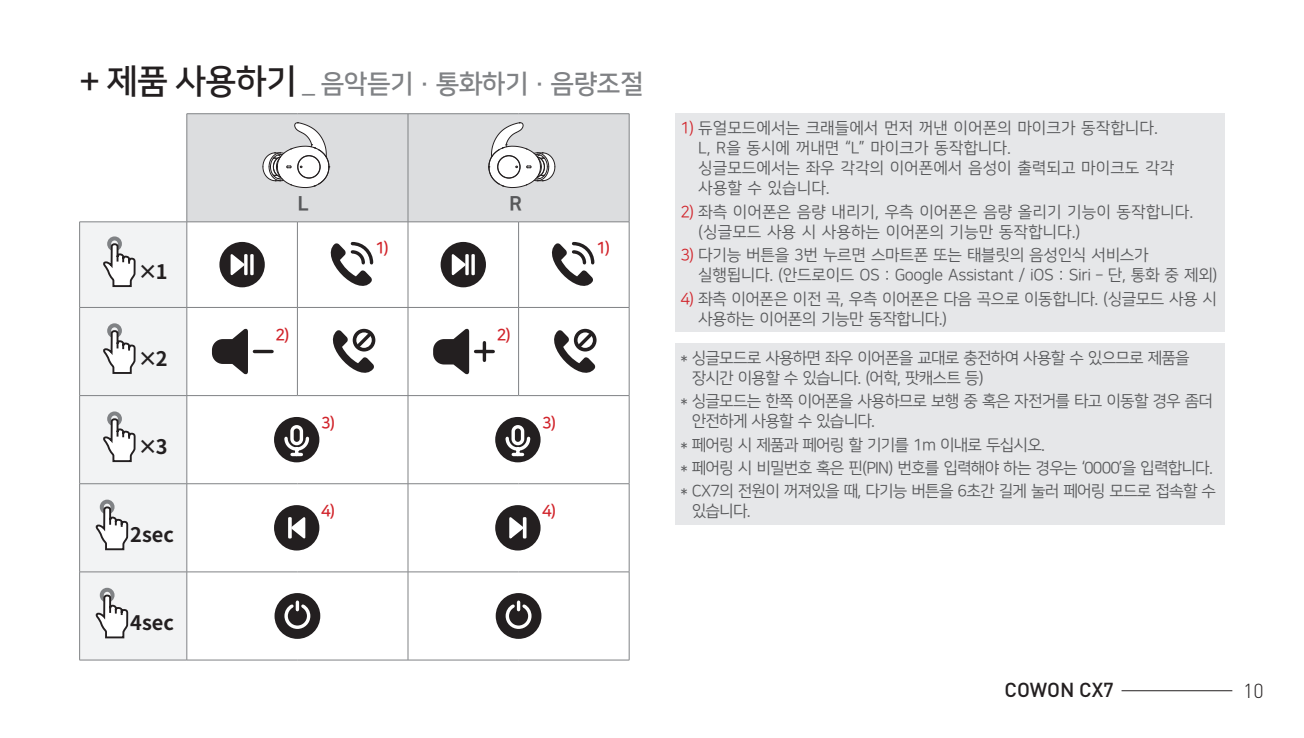
<style>
.page{position:relative;width:1304px;height:738px;background:#fff}
.page>*{position:absolute;margin:0;border:0;box-sizing:border-box;transform-origin:0 0}
.t1{font:26px "Nanum Square B";letter-spacing:-.02em;color:#808285}
.t2{font:700 20px "Noto Sans CJ Kkr";color:#231f20}
.t3{font:500 20px "DIN Pro";letter-spacing:-.005em;color:#231f20}
.t4{font:300 20px "DIN Pro";color:#231f20}
.t5{font:20px "Nanum Square EB";color:#57585a}
.t6{font:16px/20px "Nanum Square R";letter-spacing:-.05em;color:#57585a}
.t7{font:16px/20px "Nanum Square R";color:#57585a}
.t8{font:16px/20px "Nanum Square R";letter-spacing:-.03em;color:#57585a}
.t9{font:16px "Nanum Square B";color:#d1232a}
.s1{font-size:34px;color:#231f20}
.s2{color:#d1232a}
</style>
<div class="page">
<hr style="left:1121px;top:689px;width:111px;height:1px;background:#231f20">
<div style="left:187px;top:114px;width:441px;height:107px;background:#dcdddf"></div>
<div style="left:80px;top:222px;width:106px;height:436px;background:#f2f3f4"></div>
<hr style="left:408px;top:113px;width:111px;height:1px;background:#808285">
<hr style="left:519px;top:113px;width:110px;height:1px;background:#808285">
<hr style="left:628px;top:114px;width:2px;height:107px;background:#808285">
<hr style="left:408px;top:221px;width:111px;height:1px;background:#808285">
<hr style="left:519px;top:221px;width:110px;height:1px;background:#808285">
<hr style="left:518px;top:222px;width:1px;height:85px;background:#808285">
<hr style="left:628px;top:222px;width:2px;height:85px;background:#808285">
<hr style="left:408px;top:306px;width:111px;height:2px;background:#808285">
<hr style="left:519px;top:306px;width:110px;height:2px;background:#808285">
<hr style="left:518px;top:307px;width:1px;height:88px;background:#808285">
<hr style="left:628px;top:307px;width:2px;height:88px;background:#808285">
<hr style="left:408px;top:394px;width:111px;height:2px;background:#808285">
<hr style="left:519px;top:394px;width:110px;height:2px;background:#808285">
<hr style="left:628px;top:395px;width:2px;height:88px;background:#808285">
<hr style="left:408px;top:482px;width:111px;height:2px;background:#808285">
<hr style="left:519px;top:482px;width:110px;height:2px;background:#808285">
<hr style="left:628px;top:483px;width:2px;height:88px;background:#808285">
<hr style="left:408px;top:570px;width:111px;height:2px;background:#808285">
<hr style="left:519px;top:570px;width:110px;height:2px;background:#808285">
<hr style="left:628px;top:571px;width:2px;height:88px;background:#808285">
<hr style="left:408px;top:658px;width:111px;height:2px;background:#808285">
<hr style="left:519px;top:658px;width:110px;height:2px;background:#808285">
<hr style="left:407px;top:222px;width:2px;height:85px;background:#808285">
<hr style="left:187px;top:113px;width:110px;height:1px;background:#808285">
<hr style="left:186px;top:114px;width:1px;height:107px;background:#808285">
<hr style="left:297px;top:113px;width:111px;height:1px;background:#808285">
<hr style="left:407px;top:114px;width:2px;height:107px;background:#808285">
<hr style="left:297px;top:221px;width:111px;height:1px;background:#808285">
<hr style="left:79px;top:221px;width:108px;height:1px;background:#808285">
<hr style="left:79px;top:222px;width:1px;height:85px;background:#808285">
<hr style="left:187px;top:221px;width:110px;height:1px;background:#808285">
<hr style="left:186px;top:222px;width:1px;height:85px;background:#808285">
<hr style="left:297px;top:222px;width:1px;height:85px;background:#808285">
<hr style="left:79px;top:306px;width:108px;height:2px;background:#808285">
<hr style="left:79px;top:307px;width:1px;height:88px;background:#808285">
<hr style="left:187px;top:306px;width:110px;height:2px;background:#808285">
<hr style="left:186px;top:307px;width:1px;height:88px;background:#808285">
<hr style="left:297px;top:306px;width:111px;height:2px;background:#808285">
<hr style="left:297px;top:307px;width:1px;height:88px;background:#808285">
<hr style="left:407px;top:307px;width:2px;height:88px;background:#808285">
<hr style="left:79px;top:394px;width:108px;height:2px;background:#808285">
<hr style="left:79px;top:395px;width:1px;height:88px;background:#808285">
<hr style="left:187px;top:394px;width:110px;height:2px;background:#808285">
<hr style="left:186px;top:395px;width:1px;height:88px;background:#808285">
<hr style="left:297px;top:394px;width:111px;height:2px;background:#808285">
<hr style="left:407px;top:395px;width:2px;height:88px;background:#808285">
<hr style="left:79px;top:482px;width:108px;height:2px;background:#808285">
<hr style="left:79px;top:483px;width:1px;height:88px;background:#808285">
<hr style="left:187px;top:482px;width:110px;height:2px;background:#808285">
<hr style="left:186px;top:483px;width:1px;height:88px;background:#808285">
<hr style="left:297px;top:482px;width:111px;height:2px;background:#808285">
<hr style="left:407px;top:483px;width:2px;height:88px;background:#808285">
<hr style="left:79px;top:570px;width:108px;height:2px;background:#808285">
<hr style="left:79px;top:571px;width:1px;height:88px;background:#808285">
<hr style="left:187px;top:570px;width:110px;height:2px;background:#808285">
<hr style="left:186px;top:571px;width:1px;height:88px;background:#808285">
<hr style="left:297px;top:570px;width:111px;height:2px;background:#808285">
<hr style="left:407px;top:571px;width:2px;height:88px;background:#808285">
<hr style="left:79px;top:658px;width:108px;height:2px;background:#808285">
<hr style="left:187px;top:658px;width:110px;height:2px;background:#808285">
<hr style="left:297px;top:658px;width:111px;height:2px;background:#808285">
<svg style="left:262px;top:122px;width:68px;height:66px"></svg>
<svg style="left:488px;top:122px;width:68px;height:66px"></svg>
<div style="left:107px;top:236px;width:15px;height:15px;border:4px solid #808285;border-radius:50%"></div>
<svg style="left:101px;top:242px;width:36px;height:46px"></svg>
<div style="left:219px;top:242px;width:46px;height:45px;background:#231f20;border-radius:50%"></div>
<svg style="left:230px;top:254px;width:17px;height:22px"></svg>
<div style="left:244px;top:254px;width:4px;height:21px;border:2px solid #fff"></div>
<div style="left:250px;top:254px;width:4px;height:21px;border:2px solid #fff"></div>
<svg style="left:330px;top:242px;width:44px;height:44px"></svg>
<div style="left:441px;top:242px;width:45px;height:45px;background:#231f20;border-radius:50%"></div>
<svg style="left:451px;top:254px;width:17px;height:22px"></svg>
<div style="left:465px;top:254px;width:4px;height:21px;border:2px solid #fff"></div>
<div style="left:471px;top:254px;width:4px;height:21px;border:2px solid #fff"></div>
<svg style="left:551px;top:242px;width:44px;height:44px"></svg>
<div style="left:107px;top:323px;width:15px;height:15px;border:4px solid #808285;border-radius:50%"></div>
<svg style="left:101px;top:329px;width:36px;height:45px"></svg>
<svg style="left:212px;top:328px;width:36px;height:46px"></svg>
<svg style="left:254px;top:349px;width:18px;height:4px"></svg>
<svg style="left:332px;top:328px;width:43px;height:45px"></svg>
<svg style="left:433px;top:328px;width:36px;height:46px"></svg>
<hr style="left:483px;top:342px;width:3px;height:18px;background:#231f20">
<svg style="left:476px;top:349px;width:17px;height:4px"></svg>
<svg style="left:554px;top:328px;width:43px;height:45px"></svg>
<div style="left:107px;top:411px;width:15px;height:15px;border:4px solid #808285;border-radius:50%"></div>
<svg style="left:101px;top:417px;width:36px;height:45px"></svg>
<div style="left:274px;top:416px;width:45px;height:46px;background:#231f20;border-radius:50%"></div>
<svg style="left:284px;top:425px;width:26px;height:32px"></svg>
<div style="left:495px;top:416px;width:46px;height:46px;background:#231f20;border-radius:50%"></div>
<svg style="left:505px;top:425px;width:26px;height:32px"></svg>
<div style="left:100px;top:499px;width:15px;height:15px;border:4px solid #808285;border-radius:50%"></div>
<svg style="left:94px;top:505px;width:35px;height:45px"></svg>
<div style="left:274px;top:504px;width:45px;height:46px;background:#231f20;border-radius:50%"></div>
<svg style="left:289px;top:517px;width:17px;height:22px"></svg>
<div style="left:288px;top:516px;width:4px;height:22px;border:2px solid #fff"></div>
<div style="left:495px;top:504px;width:46px;height:46px;background:#231f20;border-radius:50%"></div>
<svg style="left:509px;top:517px;width:17px;height:22px"></svg>
<div style="left:523px;top:516px;width:3px;height:22px;border:2px solid #fff"></div>
<div style="left:100px;top:587px;width:15px;height:15px;border:4px solid #808285;border-radius:50%"></div>
<svg style="left:94px;top:593px;width:35px;height:45px"></svg>
<div style="left:275px;top:592px;width:45px;height:46px;background:#231f20;border-radius:50%"></div>
<svg style="left:284px;top:598px;width:28px;height:31px"></svg>
<div style="left:496px;top:592px;width:45px;height:46px;background:#231f20;border-radius:50%"></div>
<svg style="left:504px;top:598px;width:28px;height:31px"></svg>
<div style="left:675px;top:113px;width:550px;height:218px;background:#e6e7e9"></div>
<div style="left:675px;top:342px;width:550px;height:182px;background:#e6e7e9"></div>
<h1 class="t1" style="left:79px;top:70px;width:566px"><span class="s1">+ 제품 사용하기</span> _ 음악듣기 · 통화하기 · 음량조절</h1>
<p class="t5" style="left:298px;top:193px;width:13px">L</p>
<p class="t5" style="left:509px;top:193px;width:15px">R</p>
<p class="t2" style="left:138px;top:260px;width:31px">×1</p>
<p class="t2" style="left:138px;top:347px;width:31px">×2</p>
<p class="t2" style="left:138px;top:435px;width:31px">×3</p>
<p class="t2" style="left:130px;top:523px;width:45px">2sec</p>
<p class="t2" style="left:130px;top:611px;width:45px">4sec</p>
<p class="t9" style="left:375px;top:239px;width:16px">1)</p>
<p class="t9" style="left:596px;top:239px;width:16px">1)</p>
<p class="t9" style="left:276px;top:326px;width:16px">2)</p>
<p class="t9" style="left:497px;top:326px;width:16px">2)</p>
<p class="t9" style="left:321px;top:414px;width:16px">3)</p>
<p class="t9" style="left:542px;top:414px;width:16px">3)</p>
<p class="t9" style="left:321px;top:502px;width:16px">4)</p>
<p class="t9" style="left:542px;top:502px;width:16px">4)</p>
<p class="t7" style="left:698px;top:118px;width:477px;text-indent:-18px"><span class="s2">1)</span> 듀얼모드에서는 크래들에서 먼저 꺼낸 이어폰의 마이크가 동작합니다.<br>L, R을 동시에 꺼내면 “L” 마이크가 동작합니다.<br>싱글모드에서는 좌우 각각의 이어폰에서 음성이 출력되고 마이크도 각각 사용할 수 있습니다.</p>
<p class="t7" style="left:698px;top:202px;width:497px;text-indent:-18px"><span class="s2">2)</span> 좌측 이어폰은 음량 내리기, 우측 이어폰은 음량 올리기 기능이 동작합니다. (싱글모드 사용 시 사용하는 이어폰의 기능만 동작합니다.)</p>
<p class="t8" style="left:698px;top:245px;width:521px;text-indent:-18px"><span class="s2">3)</span> 다기능 버튼을 3번 누르면 스마트폰 또는 태블릿의 음성인식 서비스가 실행됩니다. (안드로이드 OS : Google Assistant / iOS : Siri – 단, 통화 중 제외)</p>
<p class="t8" style="left:698px;top:289px;width:520px;text-indent:-18px"><span class="s2">4)</span> 좌측 이어폰은 이전 곡, 우측 이어폰은 다음 곡으로 이동합니다. (싱글모드 사용 시 사용하는 이어폰의 기능만 동작합니다.)</p>
<p class="t6" style="left:692px;top:347px;width:500px;text-indent:-11px">* 싱글모드로 사용하면 좌우 이어폰을 교대로 충전하여 사용할 수 있으므로 제품을 장시간 이용할 수 있습니다. (어학, 팟캐스트 등)</p>
<p class="t6" style="left:692px;top:391px;width:523px;text-indent:-11px">* 싱글모드는 한쪽 이어폰을 사용하므로 보행 중 혹은 자전거를 타고 이동할 경우 좀더 안전하게 사용할 수 있습니다.</p>
<p class="t6" style="left:680px;top:432px;width:537px;line-height:23.6px">* 페어링 시 제품과 페어링 할 기기를 1m 이내로 두십시오.<br>* 페어링 시 비밀번호 혹은 핀(PIN) 번호를 입력해야 하는 경우는 ‘0000’을 입력합니다. * CX7의 전원이 꺼져있을 때, 다기능 버튼을 6초간 길게 눌러 페어링 모드로 접속할 수</p>
<p class="t8" style="left:692px;top:501px;width:60px">있습니다.</p>
<p class="t3" style="left:1005px;top:675px;width:111px">COWON CX7</p>
<p class="t4" style="left:1243px;top:676px;width:22px">10</p>
</div>
